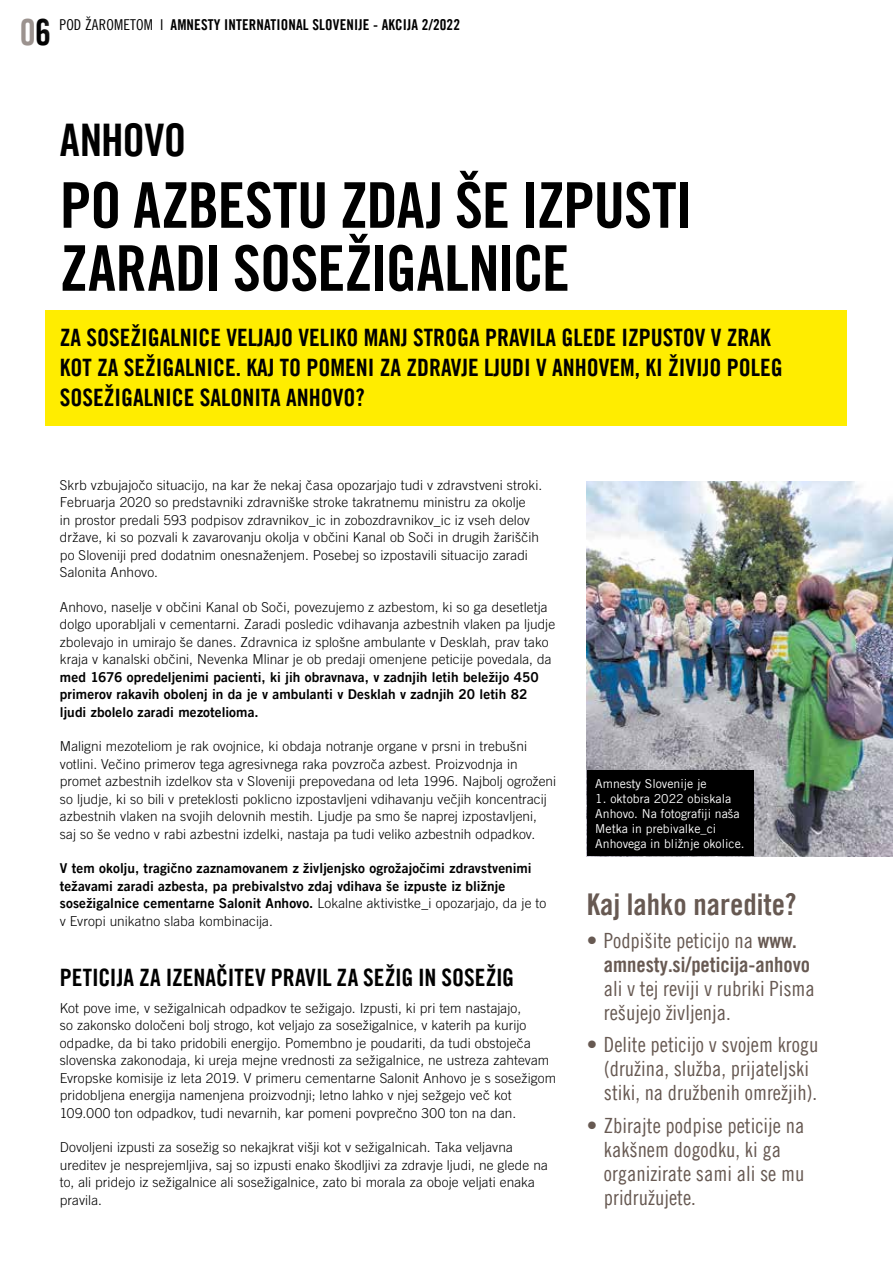
<style>
.page{position:relative;width:893px;height:1263px;background:#fff}
.page>*{position:absolute;margin:0;border:0;box-sizing:border-box;transform-origin:0 0}
.t1{font:63px/63px "Amnesty Trade Gothic Bd Cn 20";letter-spacing:-.015em;color:#000}
.t2{font:45px "Amnesty Trade Gothic Bd Cn 20";letter-spacing:-.015em;color:#000}
.t3{font:36px "Amnesty Trade Gothic Bd Cn 20";color:#9b928e}
.t4{font:30px "Amnesty Trade Gothic Bd Cn 20";color:#675952}
.t5{font:24px/30px "Amnesty Trade Gothic Bd Cn 20";color:#000}
.t6{font:21px/24px "Amnesty Trade Gothic Cn 18";color:#675952}
.t7{font:21px "Amnesty Trade Gothic Bd Cn 20";color:#675952}
.t8{font:15px "Amnesty Trade Gothic Bd Cn 20";letter-spacing:.01em;color:#000}
.t9{font:300 13.65px/17.4px "Amnesty Trade Gothic";letter-spacing:.005em;color:#000}
.t10{font:13.65px/17.4px "Amnesty Trade Gothic Bd 2";letter-spacing:.005em;color:#000}
.t11{font:12.3px/15px "Amnesty Trade Gothic";color:#fff}
.s1{color:#000}
.s2{font-family:"Amnesty Trade Gothic Cn 18"}
.s3{font-family:"Amnesty Trade Gothic";font-weight:300}
.s4{font-family:"Amnesty Trade Gothic Bd Cn 20"}
</style>
<div class="page">
<div style="left:45px;top:310px;width:802px;height:116px;background:#ffed00"></div>
<img style="left:587px;top:481px;width:306px;height:375px">
<div style="left:587px;top:770px;width:166px;height:86px;background:#000"></div>
<h3 class="t3" style="left:20px;top:10px;width:33px">0<span class="s1">6</span></h3>
<p class="t8" style="left:60px;top:16px;width:402px"><span class="s2">POD ŽAROMETOM I</span> AMNESTY INTERNATIONAL SLOVENIJE - AKCIJA 2/2022</p>
<h2 class="t2" style="left:60px;top:113px;width:128px">ANHOVO</h2>
<h1 class="t1" style="left:60px;top:173px;width:635px">PO AZBESTU ZDAJ ŠE IZPUSTI<br>ZARADI SOSEŽIGALNICE</h1>
<h3 class="t5" style="left:60px;top:323px;width:724px">ZA SOSEŽIGALNICE VELJAJO VELIKO MANJ STROGA PRAVILA GLEDE IZPUSTOV V ZRAK<br>KOT ZA SEŽIGALNICE. KAJ TO POMENI ZA ZDRAVJE LJUDI V ANHOVEM, KI ŽIVIJO POLEG<br>SOSEŽIGALNICE SALONITA ANHOVO?</h3>
<p class="t9" style="left:60px;top:476px;width:484px">Skrb vzbujajočo situacijo, na kar že nekaj časa opozarjajo tudi v zdravstveni stroki.<br>Februarja 2020 so predstavniki zdravniške stroke takratnemu ministru za okolje<br>in prostor predali 593 podpisov zdravnikov_ic in zobozdravnikov_ic iz vseh delov države, ki so pozvali k zavarovanju okolja v občini Kanal ob Soči in drugih žariščih po Sloveniji pred dodatnim onesnaženjem. Posebej so izpostavili situacijo zaradi Salonita Anhovo.</p>
<p class="t9" style="left:60px;top:598px;width:497px">Anhovo, naselje v občini Kanal ob Soči, povezujemo z azbestom, ki so ga desetletja dolgo uporabljali v cementarni. Zaradi posledic vdihavanja azbestnih vlaken pa ljudje zbolevajo in umirajo še danes. Zdravnica iz splošne ambulante v Desklah, prav tako kraja v kanalski občini, Nevenka Mlinar je ob predaji omenjene peticije povedala, da</p>
<p class="t10" style="left:60px;top:668px;width:480px">med 1676 opredeljenimi pacienti, ki jih obravnava, v zadnjih letih beležijo 450 primerov rakavih obolenj in da je v ambulanti v Desklah v zadnjih 20 letih 82 ljudi zbolelo zaradi mezotelioma.</p>
<p class="t9" style="left:60px;top:738px;width:498px">Maligni mezoteliom je rak ovojnice, ki obdaja notranje organe v prsni in trebušni votlini. Večino primerov tega agresivnega raka povzroča azbest. Proizvodnja in promet azbestnih izdelkov sta v Sloveniji prepovedana od leta 1996. Najbolj ogroženi so ljudje, ki so bili v preteklosti poklicno izpostavljeni vdihavanju večjih koncentracij azbestnih vlaken na svojih delovnih mestih. Ljudje pa smo še naprej izpostavljeni, saj so še vedno v rabi azbestni izdelki, nastaja pa tudi veliko azbestnih odpadkov.</p>
<p class="t10" style="left:60px;top:860px;width:488px">V tem okolju, tragično zaznamovanem z življenjsko ogrožajočimi zdravstvenimi težavami zaradi azbesta, pa prebivalstvo zdaj vdihava še izpuste iz bližnje sosežigalnice cementarne Salonit Anhovo. <span class="s3">Lokalne aktivistke_i opozarjajo, da je to</span></p>
<p class="t9" style="left:60px;top:912px;width:214px">v Evropi unikatno slaba kombinacija.</p>
<h3 class="t5" style="left:60px;top:962px;width:456px">PETICIJA ZA IZENAČITEV PRAVIL ZA SEŽIG IN SOSEŽIG</h3>
<p class="t9" style="left:60px;top:999px;width:498px">Kot pove ime, v sežigalnicah odpadkov te sežigajo. Izpusti, ki pri tem nastajajo,<br>so zakonsko določeni bolj strogo, kot veljajo za sosežigalnice, v katerih pa kurijo odpadke, da bi tako pridobili energijo. Pomembno je poudariti, da tudi obstoječa slovenska zakonodaja, ki ureja mejne vrednosti za sežigalnice, ne ustreza zahtevam Evropske komisije iz leta 2019. V primeru cementarne Salonit Anhovo je s sosežigom pridobljena energija namenjena proizvodnji; letno lahko v njej sežgejo več kot 109.000 ton odpadkov, tudi nevarnih, kar pomeni povprečno 300 ton na dan.</p>
<p class="t9" style="left:60px;top:1139px;width:490px">Dovoljeni izpusti za sosežig so nekajkrat višji kot v sežigalnicah. Taka veljavna ureditev je nesprejemljiva, saj so izpusti enako škodljivi za zdravje ljudi, ne glede na to, ali pridejo iz sežigalnice ali sosežigalnice, zato bi morala za oboje veljati enaka pravila.</p>
<p class="t11" style="left:595px;top:775px;width:113px">Amnesty Slovenije je</p>
<p class="t11" style="left:595px;top:790px;width:151px">1. oktobra 2022 obiskala<br>Anhovo. Na fotografiji naša<br>Metka in prebivalke_ci<br>Anhovega in bližnje okolice.</p>
<h3 class="t4" style="left:587px;top:886px;width:211px">Kaj lahko naredite?</h3>
<h3 class="t6" style="left:587px;top:928px;width:211px">• Podpišite peticijo na <span class="s4">www.</span></h3>
<h3 class="t7" style="left:604px;top:951px;width:208px">amnesty.si/peticija-anhovo</h3>
<h3 class="t6" style="left:604px;top:976px;width:213px">ali v tej reviji v rubriki Pisma rešujejo življenja.</h3>
<h3 class="t6" style="left:604px;top:1032px;width:216px;text-indent:-17px">• Delite peticijo v svojem krogu (družina, služba, prijateljski stiki, na družbenih omrežjih).</h3>
<h3 class="t6" style="left:604px;top:1113px;width:202px;text-indent:-17px">• Zbirajte podpise peticije na kakšnem dogodku, ki ga organizirate sami ali se mu pridružujete.</h3>
</div>
